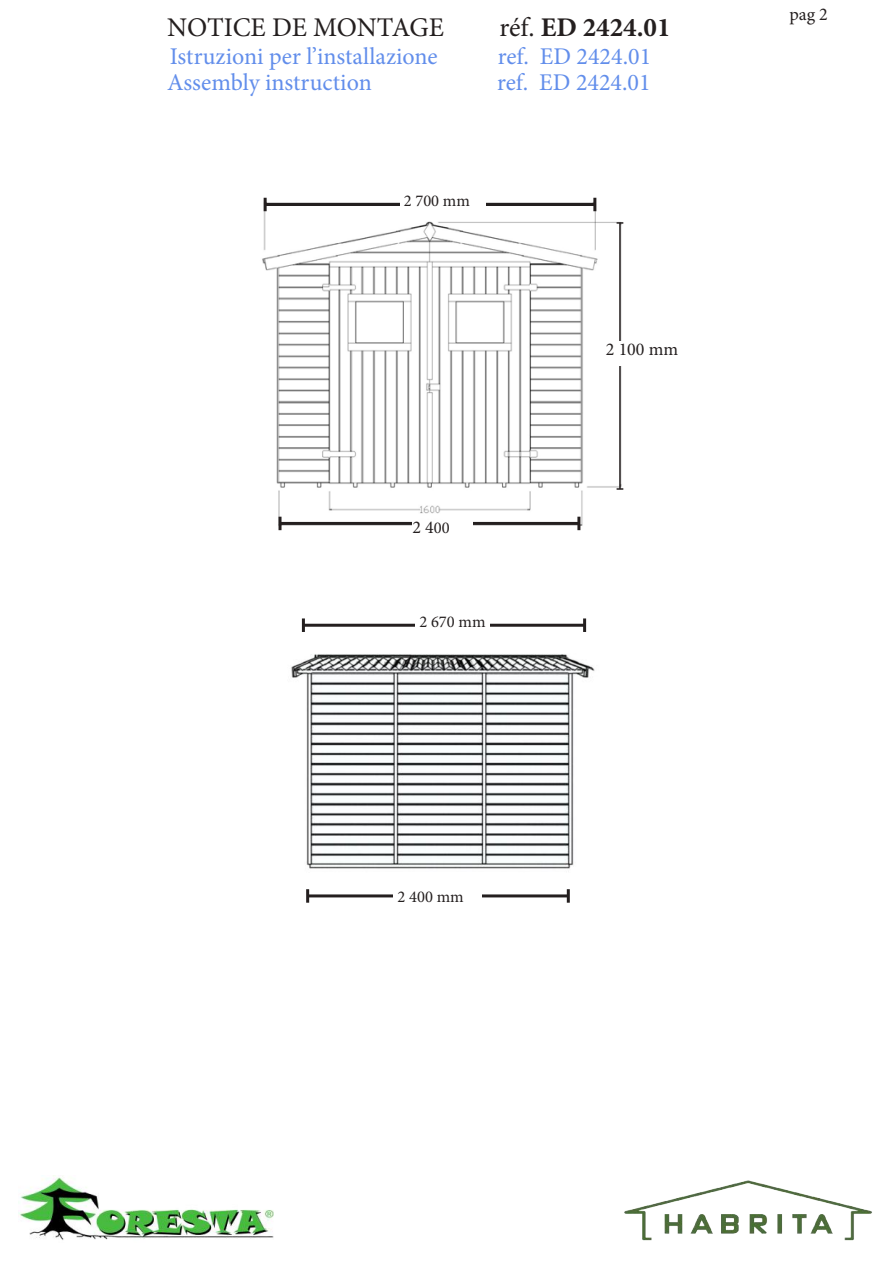
<style>
.page{position:relative;width:893px;height:1263px;background:#fff}
.page>*{position:absolute;margin:0;border:0;box-sizing:border-box;transform-origin:0 0}
.t1{font:27px "Minion Pro";letter-spacing:-.01em;color:#241f1f}
.t2{font:700 27px "Minion Pro";color:#241f1f}
.t3{font:24px "Minion Pro";color:#628eeb}
.t4{font:18px "Minion Pro";color:#241f1f}
.t5{font:16.5px "Minion Pro";color:#241f1f}
.s1{font-weight:400}
.s2{font-size:16.5px}
</style>
<div class="page">
<img style="left:18px;top:1175px;width:255px;height:65px">
<img style="left:624px;top:1180px;width:248px;height:61px">
<img style="left:291px;top:618px;width:304px;height:285px">
<img style="left:262px;top:197px;width:362px;height:334px">
<hr style="left:280px;top:522px;width:299px;height:3px;background:#241f1f">
<svg style="left:279px;top:517px;width:3px;height:13px"></svg>
<svg style="left:577px;top:517px;width:3px;height:13px"></svg>
<hr style="left:265px;top:203px;width:330px;height:3px;background:#241f1f">
<svg style="left:264px;top:198px;width:3px;height:13px"></svg>
<svg style="left:593px;top:198px;width:3px;height:13px"></svg>
<hr style="left:308px;top:894px;width:260px;height:3px;background:#241f1f">
<hr style="left:306px;top:889px;width:3px;height:14px;background:#241f1f">
<hr style="left:567px;top:889px;width:3px;height:14px;background:#241f1f">
<div style="left:412px;top:520px;width:61px;height:20px;background:#fff"></div>
<div style="left:394px;top:889px;width:88px;height:28px;background:#fff"></div>
<div style="left:400px;top:192px;width:85px;height:20px;background:#fff"></div>
<hr style="left:619px;top:223px;width:2px;height:266px;background:#241f1f">
<svg style="left:617px;top:488px;width:6px;height:2px"></svg>
<div style="left:606px;top:341px;width:80px;height:25px;background:#fff"></div>
<hr style="left:303px;top:624px;width:282px;height:3px;background:#241f1f">
<hr style="left:302px;top:618px;width:3px;height:14px;background:#241f1f">
<hr style="left:583px;top:618px;width:3px;height:14px;background:#241f1f">
<div style="left:415px;top:614px;width:75px;height:28px;background:#fff"></div>
<p class="t1" style="left:167px;top:9px;width:278px">NOTICE DE MONTAGE</p>
<p class="t2" style="left:499px;top:8px;width:173px"><span class="s1">réf.</span> ED 2424.01</p>
<p class="t3" style="left:167px;top:66px;width:206px">Assembly instruction</p>
<p class="t3" style="left:497px;top:66px;width:155px">ref. ED 2424.01</p>
<p class="t3" style="left:170px;top:40px;width:269px">Istruzioni per l’installazione</p>
<p class="t3" style="left:498px;top:40px;width:155px">ref. ED 2424.01</p>
<p class="t5" style="left:404px;top:189px;width:68px">2 700 mm</p>
<p class="t4" style="left:412px;top:515px;width:39px">2 4<span class="s2">00</span></p>
<p class="t5" style="left:419px;top:611px;width:68px">2 670 mm</p>
<p class="t5" style="left:398px;top:885px;width:68px">2 400 mm</p>
<p class="t4" style="left:606px;top:337px;width:74px">2 100 mm</p>
<p class="t4" style="left:789px;top:2px;width:40px">pag 2</p>
</div>
